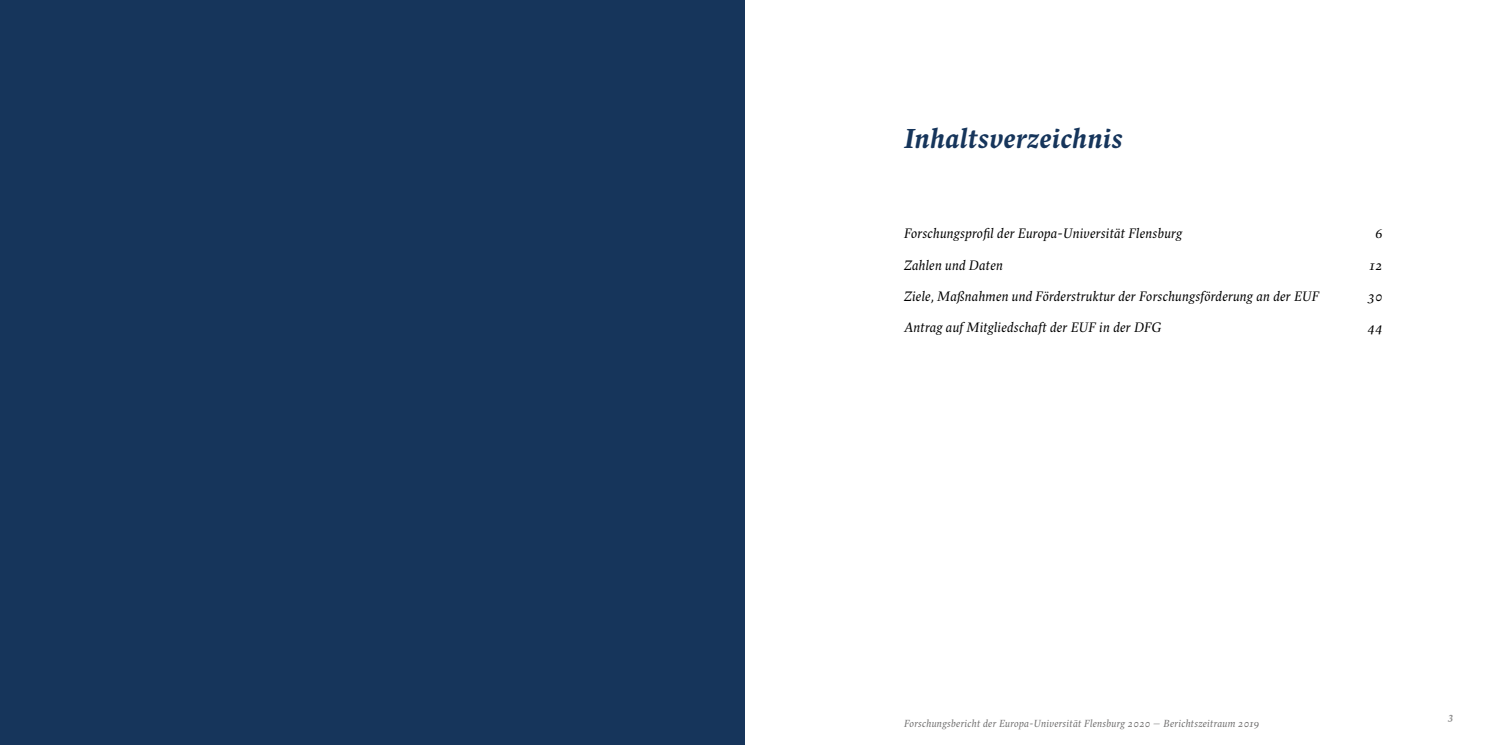
<style>
.page{position:relative;width:1489px;height:745px;background:#fff}
.page>*{position:absolute;margin:0;border:0;box-sizing:border-box;transform-origin:0 0}
.t1{font:italic 500 30px "Spinoza Pro";letter-spacing:.01em;color:#16355b}
.t2{font:italic 15px "Spinoza Pro";letter-spacing:.01em;color:#000}
.t3{font:italic 11.25px "Spinoza Pro";letter-spacing:.02em;color:#706f6f}
.t4{font:italic 500 11.25px "Spinoza Pro";color:#909090}
</style>
<div class="page">
<div style="left:0;top:0;width:744px;height:744px;background:#16355b"></div>
<h1 class="t1" style="left:904px;top:121px;width:220px">Inhaltsverzeichnis</h1>
<p class="t2" style="left:904px;top:225px;width:279px">Forschungsprofil der Europa-Universität Flensburg</p>
<p class="t2" style="left:1374px;top:225px;width:9px">6</p>
<p class="t2" style="left:904px;top:257px;width:100px">Zahlen und Daten</p>
<p class="t2" style="left:1369px;top:257px;width:15px">12</p>
<p class="t2" style="left:904px;top:288px;width:417px">Ziele, Maßnahmen und Förderstruktur der Forschungsförderung an der EUF</p>
<p class="t2" style="left:1367px;top:288px;width:16px">30</p>
<p class="t2" style="left:904px;top:319px;width:259px">Antrag auf Mitgliedschaft der EUF in der DFG</p>
<p class="t2" style="left:1367px;top:319px;width:16px">44</p>
<p class="t3" style="left:904px;top:717px;width:357px">Forschungsbericht der Europa-Universität Flensburg 2020 – Berichtszeitraum 2019</p>
<p class="t4" style="left:1448px;top:709px;width:7px">3</p>
</div>
